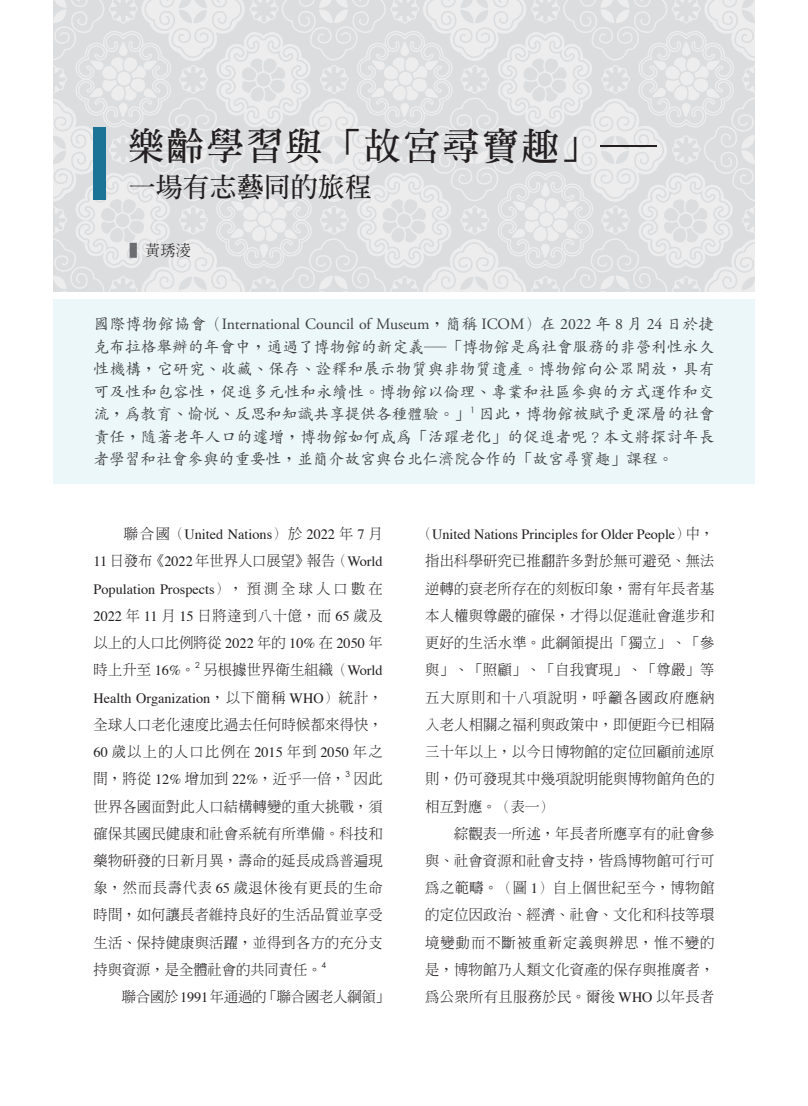
<style>
.page{position:relative;width:808px;height:1106px;background:#fff}
.page>*{position:absolute;margin:0;border:0;box-sizing:border-box;transform-origin:0 0}
.t1{font:700 37.5px "AR Ming B5";letter-spacing:.05em;color:#231f20}
.t2{font:700 27px "AR Ming B5";color:#231f20}
.t3{font:500 15.75px/22.5px "AR Kai B5";letter-spacing:-.005em;color:#3e3e3f;text-align:justify}
.t4{font:15.75px "Adobe Garamond Pro";letter-spacing:-.005em;color:#3e3e3f}
.t5{font:300 15px "AR Ming B5";color:#231f20}
.t6{font:300 14.25px/27.3px "AR Ming B5";letter-spacing:.015em;color:#231f20;text-align:justify}
.t7{font:14.25px "Times";color:#231f20}
.t8{font:300 14.25px "AR Ming B5";letter-spacing:-.01em;color:#231f20}
.t9{font:8.7px "Century Gothic";color:#3e3e3f}
.t10{font:8.25px "Century Gothic";color:#231f20}
.s1{color:#6c6d70}
.s2{font-family:"AR Kai B5";font-weight:500}
.s3{font-family:"AR Ming B5";font-weight:300}
.s4{font-family:"Times";font-weight:400}
</style>
<div class="page">
<svg style="left:53px;top:0;width:702px;height:291px;background:#e2e2e4"></svg>
<div style="left:53px;top:300px;width:702px;height:184px;background:#ebf7f9"></div>
<div style="left:94px;top:128px;width:12px;height:72px;background:#1b7395"></div>
<h1 class="t1" style="left:128px;top:127px;width:530px">樂齡學習與「故宮尋寶趣」─</h1>
<h2 class="t2" style="left:129px;top:173px;width:244px">一場有志藝同的旅程</h2>
<p class="t5" style="left:130px;top:242px;width:63px"><span class="s1">▌</span>黃琇淩</p>
<p class="t4" style="left:94px;top:314px;width:622px"><span class="s2">國際博物館協會（</span>International Council of Museum<span class="s2">，簡稱</span> ICOM<span class="s2">）在</span> 2022 <span class="s2">年</span> 8 <span class="s2">月</span> 24 <span class="s2">日於捷</span></p>
<p class="t3" style="left:94px;top:336px;width:622px">克布拉格舉辦的年會中，通過了博物館的新定義─「博物館是為社會服務的非營利性永久性機構，它研究、收藏、保存、詮釋和展示物質與非物質遺產。博物館向公眾開放，具有可及性和包容性，促進多元性和永續性。博物館以倫理、專業和社區參與的方式運作和交流，為教育、愉悅、反思和知識共享提供各種體驗。」</p>
<p class="t9" style="left:470px;top:404px;width:6px">1</p>
<p class="t3" style="left:94px;top:403px;width:622px;text-indent:385px">因此，博物館被賦予更深層的社會責任，隨著老年人口的遽增，博物館如何成為「活躍老化」的促進者呢？本文將探討年長者學習和社會參與的重要性，並簡介故宮與台北仁濟院合作的「故宮尋寶趣」課程。</p>
<p class="t7" style="left:94px;top:521px;width:291px"><span class="s3">　　聯合國（</span>United Nations<span class="s3">）於</span> 2022 <span class="s3">年</span> 7 <span class="s3">月</span></p>
<p class="t6" style="left:94px;top:547px;width:291px"><span class="s4">11</span> 日發布《<span class="s4">2022</span> 年世界人口展望》報告（<span class="s4">World</span></p>
<p class="t7" style="left:94px;top:575px;width:291px">Population Prospects<span class="s3">），預測全球人口數在</span></p>
<p class="t6" style="left:94px;top:601px;width:291px"><span class="s4">2022</span> 年 <span class="s4">11</span> 月 <span class="s4">15</span> 日將達到八十億，而 <span class="s4">65</span> 歲及以上的人口比例將從 <span class="s4">2022</span> 年的 <span class="s4">10%</span> 在 <span class="s4">2050</span> 年時上升至 <span class="s4">16%</span>。</p>
<p class="t10" style="left:195px;top:660px;width:6px">2</p>
<p class="t6" style="left:203px;top:656px;width:181px">另根據世界衛生組織（<span class="s4">World</span></p>
<p class="t7" style="left:94px;top:684px;width:291px">Health Organization<span class="s3">，以下簡稱</span> WHO<span class="s3">）統計，</span></p>
<p class="t6" style="left:94px;top:710px;width:291px">全球人口老化速度比過去任何時候都來得快，<span class="s4">60</span> 歲以上的人口比例在 <span class="s4">2015</span> 年到 <span class="s4">2050</span> 年之間，將從 <span class="s4">12%</span> 增加到 <span class="s4">22%</span>，近乎一倍，</p>
<p class="t10" style="left:345px;top:769px;width:6px">3</p>
<p class="t6" style="left:94px;top:765px;width:291px;text-indent:260px">因此世界各國面對此人口結構轉變的重大挑戰，須確保其國民健康和社會系統有所準備。科技和藥物研發的日新月異，壽命的延長成為普遍現象，然而長壽代表 <span class="s4">65</span> 歲退休後有更長的生命時間，如何讓長者維持良好的生活品質並享受生活、保持健康與活躍，並得到各方的充分支持與資源，是全體社會的共同責任。</p>
<p class="t10" style="left:322px;top:960px;width:6px">4</p>
<p class="t8" style="left:94px;top:989px;width:298px">　　聯合國於<span class="s4">1991</span>年通過的「聯合國老人綱領」</p>
<p class="t7" style="left:418px;top:521px;width:298px"><span class="s3">（</span>United Nations Principles for Older People<span class="s3">）中，</span></p>
<p class="t6" style="left:425px;top:547px;width:291px;text-align:left">指出科學研究已推翻許多對於無可避免、無法逆轉的衰老所存在的刻板印象，需有年長者基本人權與尊嚴的確保，才得以促進社會進步和更好的生活水準。此綱領提出「獨立」、「參與」、「照顧」、「自我實現」、「尊嚴」等五大原則和十八項說明，呼籲各國政府應納入老人相關之福利與政策中，即便距今已相隔三十年以上，以今日博物館的定位回顧前述原則，仍可發現其中幾項說明能與博物館角色的相互對應。（表一）<br>　　綜觀表一所述，年長者所應享有的社會參與、社會資源和社會支持，皆為博物館可行可為之範疇。（圖 <span class="s4">1</span>）自上個世紀至今，博物館的定位因政治、經濟、社會、文化和科技等環境變動而不斷被重新定義與辨思，惟不變的是，博物館乃人類文化資產的保存與推廣者，為公眾所有且服務於民。爾後 <span class="s4">WHO</span> 以年長者</p>
</div>
